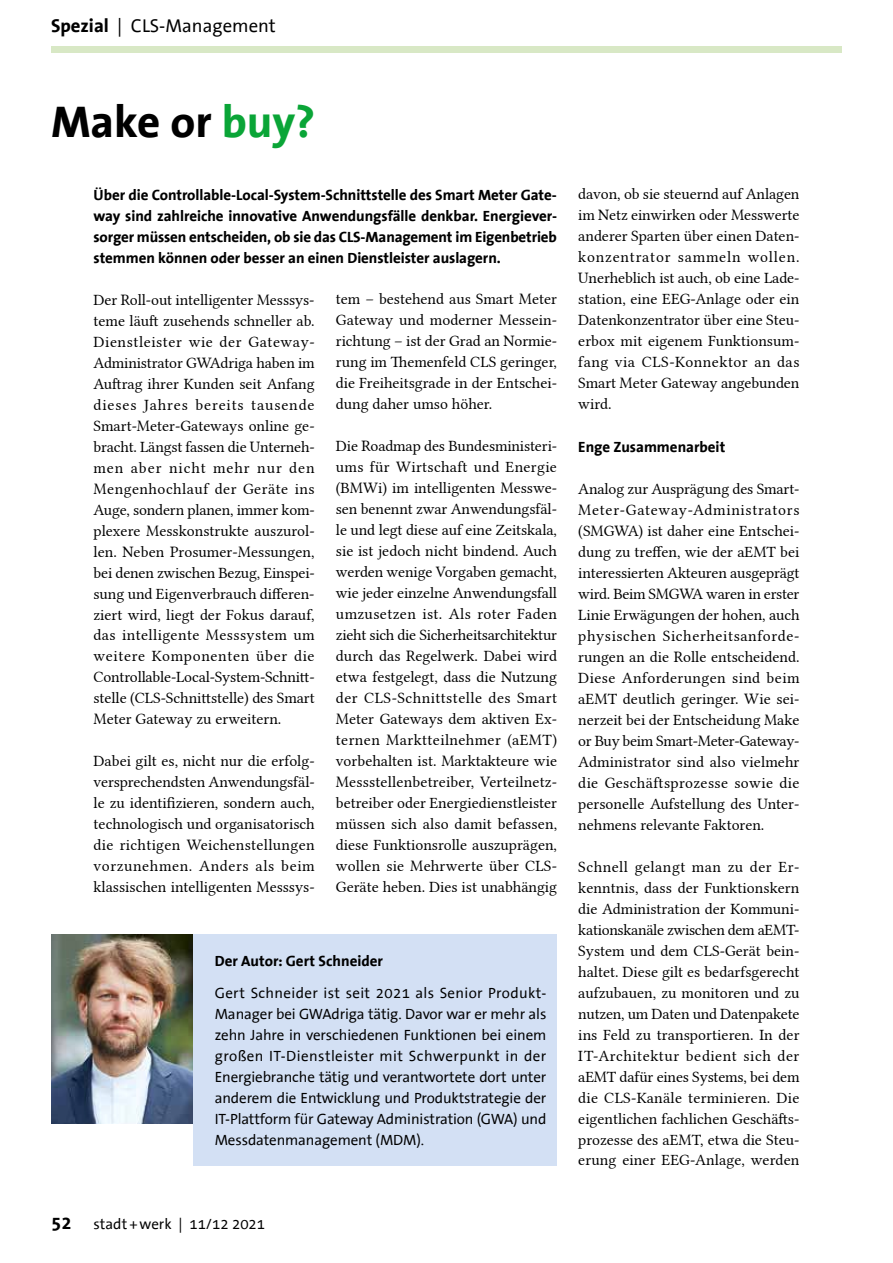
<style>
.page{position:relative;width:893px;height:1263px;background:#fff}
.page>*{position:absolute;margin:0;border:0;box-sizing:border-box;transform-origin:0 0}
.t1{font:700 45px "The Sans Office";color:#000}
.t2{font:18.75px "The Sans Office";color:#000}
.t3{font:15.75px/21px "Lin Libertine";color:#000;text-align:justify}
.t4{font:15px/21px "The Sans Office";letter-spacing:-.01em;color:#000;text-align:justify}
.t5{font:700 15px/21px "The Sans Office";letter-spacing:-.005em;color:#000;text-align:justify}
.s1{font-weight:700}
.s2{color:#0aa537}
.s3{font-weight:700;font-size:18.75px}
</style>
<div class="page">
<div style="left:51px;top:46px;width:791px;height:6px;background:#d8e8c5"></div>
<img style="left:51px;top:935px;width:142px;height:189px">
<div style="left:193px;top:934px;width:364px;height:231px;background:#d3e0f4"></div>
<p class="t2" style="left:51px;top:16px;width:226px"><span class="s1">Spezial</span> | CLS-Management</p>
<h1 class="t1" style="left:51px;top:98px;width:266px">Make or <span class="s2">buy?</span></h1>
<p class="t5" style="left:94px;top:184px;width:465px">Über die Controllable-Local-System-Schnittstelle des Smart Meter Gate&shy;way sind zahlreiche innovative Anwendungsfälle denkbar. Energiever&shy;sorger müssen entscheiden, ob sie das CLS-Management im Eigenbetrieb stemmen können oder besser an einen Dienstleister auslagern.</p>
<p class="t3" style="left:94px;top:287px;width:223px">Der Roll-out intelligenter Messsys&shy;teme läuft zusehends schneller ab.<br>Dienstleister wie der Gateway-Administrator GWAdriga haben im Auftrag ihrer Kunden seit Anfang dieses Jahres bereits tausende Smart-Meter-Gateways online ge&shy;bracht. Längst fassen die Unterneh&shy;men aber nicht mehr nur den Mengenhochlauf der Geräte ins Auge, sondern planen, immer kom&shy;plexere Messkonstrukte auszurol&shy;len. Neben Prosumer-Messungen, bei denen zwischen Bezug, Einspei&shy;sung und Eigenverbrauch differen&shy;ziert wird, liegt der Fokus darauf, das intelligente Messsystem um weitere Komponenten über die Controllable-Local-System-Schnitt&shy;stelle (CLS-Schnittstelle) des Smart Meter Gateway zu erweitern.</p>
<p class="t3" style="left:94px;top:749px;width:223px">Dabei gilt es, nicht nur die erfolg&shy;versprechendsten Anwendungsfäl&shy;le zu identifizieren, sondern auch, technologisch und organisatorisch die richtigen Weichenstellungen vorzunehmen. Anders als beim klassischen intelligenten Messsys-</p>
<p class="t3" style="left:336px;top:287px;width:223px">tem – bestehend aus Smart Meter Gateway und moderner Messein&shy;richtung – ist der Grad an Normie&shy;rung im Themenfeld CLS geringer, die Freiheitsgrade in der Entschei&shy;dung daher umso höher.</p>
<p class="t3" style="left:336px;top:434px;width:223px">Die Roadmap des Bundesministeri&shy;ums für Wirtschaft und Energie (BMWi) im intelligenten Messwe&shy;sen benennt zwar Anwendungsfäl&shy;le und legt diese auf eine Zeitskala, sie ist jedoch nicht bindend. Auch werden wenige Vorgaben gemacht, wie jeder einzelne Anwendungsfall umzusetzen ist. Als roter Faden zieht sich die Sicherheitsarchitektur durch das Regelwerk. Dabei wird etwa festgelegt, dass die Nutzung der CLS-Schnittstelle des Smart Meter Gateways dem aktiven Ex&shy;ternen Marktteilnehmer (aEMT) vorbehalten ist. Marktakteure wie Messstellenbetreiber, Verteilnetz&shy;betreiber oder Energiedienstleister müssen sich also damit befassen, diese Funktionsrolle auszuprägen, wollen sie Mehrwerte über CLS-Geräte heben. Dies ist unabhängig</p>
<p class="t5" style="left:215px;top:951px;width:170px">Der Autor: Gert Schneider</p>
<p class="t4" style="left:215px;top:983px;width:333px">Gert Schneider ist seit 2021 als Senior Produkt-Manager bei GWAdriga tätig. Davor war er mehr als zehn Jahre in verschiedenen Funktionen bei einem großen IT-Dienstleister mit Schwerpunkt in der Energiebranche tätig und verantwortete dort unter anderem die Entwicklung und Produktstrategie der IT-Plattform für Gateway Administration (GWA) und Messdatenmanagement (MDM).</p>
<p class="t4" style="left:51px;top:1214px;width:216px"><span class="s3">52</span> stadt +werk | 11/12 2021</p>
<p class="t3" style="left:578px;top:182px;width:223px">davon, ob sie steuernd auf Anlagen im Netz einwirken oder Messwerte anderer Sparten über einen Daten&shy;konzentrator sammeln wollen.<br>Unerheblich ist auch, ob eine Lade&shy;station, eine EEG-Anlage oder ein Datenkonzentrator über eine Steu&shy;erbox mit eigenem Funktionsum&shy;fang via CLS-Konnektor an das Smart Meter Gateway angebunden wird.</p>
<p class="t5" style="left:578px;top:436px;width:148px">Enge Zusammenarbeit</p>
<p class="t3" style="left:578px;top:476px;width:223px">Analog zur Ausprägung des Smart-Meter-Gateway-Administrators (SMGWA) ist daher eine Entschei&shy;dung zu treffen, wie der aEMT bei interessierten Akteuren ausgeprägt wird. Beim SMGWA waren in erster Linie Erwägungen der hohen, auch physischen Sicherheitsanforde&shy;rungen an die Rolle entscheidend.<br>Diese Anforderungen sind beim aEMT deutlich geringer. Wie sei&shy;nerzeit bei der Entscheidung Make or Buy beim Smart-Meter-Gateway-Administrator sind also vielmehr die Geschäftsprozesse sowie die personelle Aufstellung des Unter&shy;nehmens relevante Faktoren.</p>
<p class="t3" style="left:578px;top:854px;width:223px">Schnell gelangt man zu der Er&shy;kenntnis, dass der Funktionskern die Administration der Kommuni&shy;kationskanäle zwischen dem aEMT-System und dem CLS-Gerät bein&shy;haltet. Diese gilt es bedarfsgerecht aufzubauen, zu monitoren und zu nutzen, um Daten und Datenpakete ins Feld zu transportieren. In der IT-Architektur bedient sich der aEMT dafür eines Systems, bei dem die CLS-Kanäle terminieren. Die eigentlichen fachlichen Geschäfts&shy;prozesse des aEMT, etwa die Steu&shy;erung einer EEG-Anlage, werden</p>
</div>
